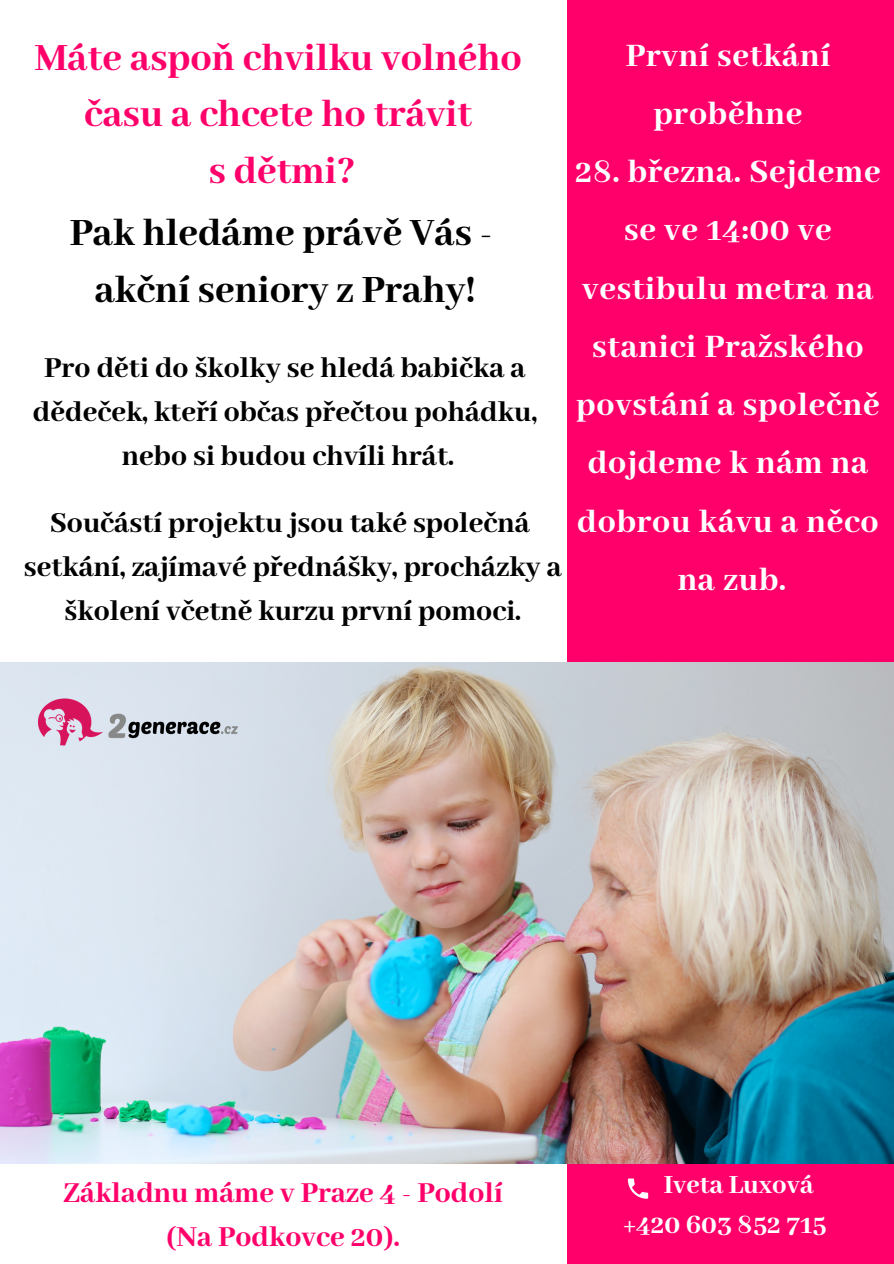
<style>
.page{position:relative;width:894px;height:1264px;background:#fff}
.page>*{position:absolute;margin:0;border:0;box-sizing:border-box;transform-origin:0 0}
.t1{font:800 42px/56.4px "Abhaya Libre";color:#ff006b;text-align:center}
.t2{font:800 42px/57.4px "Abhaya Libre";color:#000;text-align:center}
.t3{font:800 35.7px/58.2px "Abhaya Libre";letter-spacing:.02em;color:#fff;text-align:center}
.t4{font:800 31.5px/44.1px "Abhaya Libre";color:#000;text-align:center}
.t5{font:800 31.5px/43.8px "Abhaya Libre";color:#ff006b;text-align:center}
.t6{font:800 28.5px/39.3px "Abhaya Libre";color:#fff}
</style>
<div class="page">
<div style="left:567px;top:0;width:326px;height:1263px;background:#ff006b"></div>
<img style="left:0;top:662px;width:893px;height:501px">
<img style="left:30px;top:691px;width:217px;height:61px">
<svg style="left:627px;top:1178px;width:21px;height:20px"></svg>
<h1 class="t1" style="left:35px;top:31px;width:488px">Máte aspoň chvilku volného času a chcete ho trávit<br>s dětmi?</h1>
<h1 class="t2" style="left:70px;top:205px;width:424px">Pak hledáme právě Vás - akční seniory z Prahy!</h1>
<p class="t4" style="left:33px;top:347px;width:505px">Pro děti do školky se hledá babička a dědeček, kteří občas přečtou pohádku, nebo si budou chvíli hrát.</p>
<p class="t4" style="left:24px;top:502px;width:539px">Součástí projektu jsou také společná setkání, zajímavé přednášky, procházky a školení včetně kurzu první pomoci.</p>
<p class="t3" style="left:625px;top:28px;width:206px">První setkání proběhne</p>
<p class="t3" style="left:575px;top:144px;width:307px">28. března. Sejdeme se ve 14:00 ve vestibulu metra na stanici Pražského povstání a společně dojdeme k nám na dobrou kávu a něco na zub.</p>
<p class="t5" style="left:63px;top:1172px;width:441px">Základnu máme v Praze 4 - Podolí (Na Podkovce 20).</p>
<p class="t6" style="left:623px;top:1166px;width:205px;text-indent:40px">Iveta Luxová +420 603 852 715</p>
</div>
